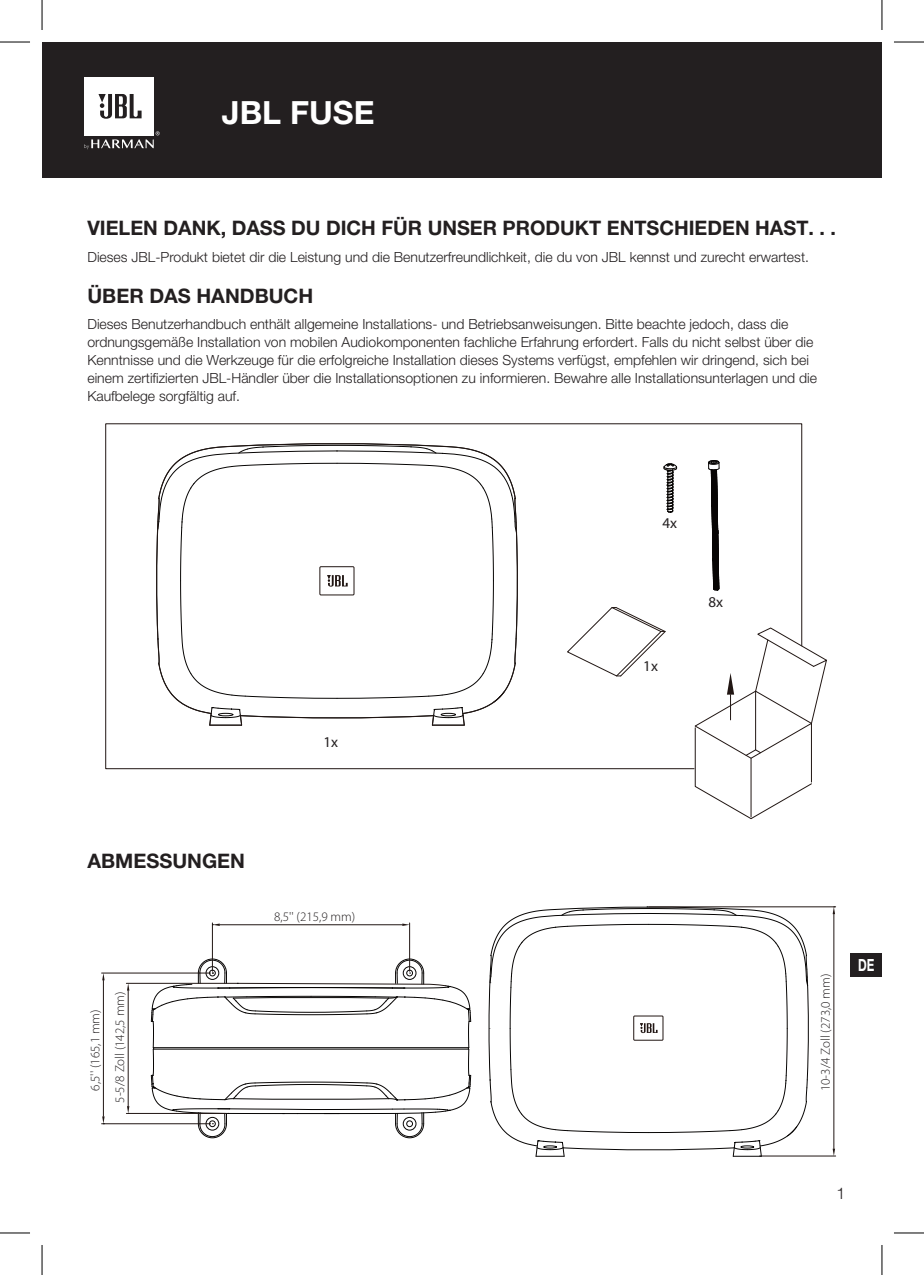
<style>
.page{position:relative;width:924px;height:1275px;background:#fff}
.page>*{position:absolute;margin:0;border:0;box-sizing:border-box;transform-origin:0 0}
.t1{font:700 32px "Helvetica Neue LT Std";color:#fff}
.t2{font:700 20px "Helvetica Neue LT Pro";color:#231f20}
.t3{font:700 16.8px "Helvetica Neue LT Pro";color:#fff;scale:.7 1}
.t4{font:300 16px "Helvetica Neue LT Pro";color:#231f20}
.t5{font:15px "Myriad Pro";color:#231f20}
.t6{font:300 14px/18px "Helvetica Neue LT Pro";color:#231f20}
.t7{font:300 13px/24.4px "Myriad Pro";color:#231f20;text-align:center}
</style>
<div class="page">
<div style="left:850px;top:953px;width:31px;height:23px;background:#231f20"></div>
<div style="left:42px;top:42px;width:839px;height:135px;background:#231f20"></div>
<div style="left:84px;top:77px;width:70px;height:58px;background:#fff"></div>
<svg style="left:98px;top:94px;width:43px;height:25px"></svg>
<svg style="left:84px;top:131px;width:75px;height:18px"></svg>
<svg style="left:105px;top:423px;width:696px;height:346px"></svg>
<svg style="left:694px;top:627px;width:132px;height:192px"></svg>
<svg style="left:566px;top:607px;width:99px;height:69px"></svg>
<svg style="left:707px;top:460px;width:12px;height:130px"></svg>
<svg style="left:663px;top:463px;width:14px;height:50px"></svg>
<svg style="left:156px;top:443px;width:361px;height:282px"></svg>
<hr style="left:409px;top:923px;width:1px;height:48px;background:#211613">
<hr style="left:212px;top:923px;width:1px;height:48px;background:#211613">
<hr style="left:220px;top:924px;width:182px;height:1px;background:#211613">
<svg style="left:402px;top:923px;width:7px;height:3px"></svg>
<svg style="left:212px;top:923px;width:8px;height:3px"></svg>
<hr style="left:101px;top:972px;width:109px;height:1px;background:#211613">
<hr style="left:101px;top:1123px;width:109px;height:1px;background:#211613">
<hr style="left:103px;top:980px;width:1px;height:136px;background:#211613">
<svg style="left:102px;top:973px;width:3px;height:7px"></svg>
<svg style="left:102px;top:1116px;width:3px;height:8px"></svg>
<svg style="left:126px;top:958px;width:345px;height:180px"></svg>
<hr style="left:761px;top:1155px;width:74px;height:1px;background:#211613">
<hr style="left:648px;top:906px;width:187px;height:1px;background:#211613">
<hr style="left:833px;top:914px;width:1px;height:234px;background:#211613">
<svg style="left:832px;top:1148px;width:2px;height:8px"></svg>
<svg style="left:832px;top:906px;width:2px;height:8px"></svg>
<svg style="left:488px;top:906px;width:320px;height:251px"></svg>
<hr style="left:0;top:42px;width:30px;height:1px;background:#000">
<hr style="left:893px;top:42px;width:30px;height:1px;background:#000">
<hr style="left:0;top:1232px;width:30px;height:1px;background:#000">
<hr style="left:893px;top:1232px;width:30px;height:1px;background:#000">
<hr style="left:42px;top:0;width:1px;height:30px;background:#000">
<hr style="left:42px;top:1245px;width:1px;height:30px;background:#000">
<hr style="left:881px;top:0;width:1px;height:30px;background:#000">
<hr style="left:881px;top:1245px;width:1px;height:30px;background:#000">
<h1 class="t1" style="left:222px;top:93px;width:154px">JBL FUSE</h1>
<h2 class="t2" style="left:87px;top:216px;width:749px">VIELEN DANK, DASS DU DICH FÜR UNSER PRODUKT ENTSCHIEDEN HAST. . .</h2>
<p class="t6" style="left:87px;top:247px;width:722px">Dieses JBL-Produkt bietet dir die Leistung und die Benutzerfreundlichkeit, die du von JBL kennst und zurecht erwartest.</p>
<h2 class="t2" style="left:87px;top:283px;width:227px">ÜBER DAS HANDBUCH</h2>
<p class="t6" style="left:87px;top:315px;width:730px">Dieses Benutzerhandbuch enthält allgemeine Installations- und Betriebsanweisungen. Bitte beachte jedoch, dass die ordnungsgemäße Installation von mobilen Audiokomponenten fachliche Erfahrung erfordert. Falls du nicht selbst über die Kenntnisse und die Werkzeuge für die erfolgreiche Installation dieses Systems verfügst, empfehlen wir dringend, sich bei einem zertifizierten JBL-Händler über die Installationsoptionen zu informieren. Bewahre alle Installationsunterlagen und die Kaufbelege sorgfältig auf.</p>
<p class="t5" style="left:323px;top:733px;width:16px">1x</p>
<h2 class="t2" style="left:87px;top:848px;width:159px">ABMESSUNGEN</h2>
<p class="t7" style="left:83px;top:1102px;width:113px;rotate:-90deg">6,5'' (165,1 mm)<br>5-5/8 Zoll (142,5 mm)</p>
<p class="t7" style="left:274px;top:904px;width:83px">8,5'' (215,9 mm)</p>
<p class="t5" style="left:662px;top:514px;width:16px">4x</p>
<p class="t5" style="left:643px;top:656px;width:16px">1x</p>
<p class="t5" style="left:708px;top:592px;width:16px">8x</p>
<p class="t7" style="left:813px;top:1091px;width:119px;rotate:-90deg">10-3/4 Zoll (273,0 mm)</p>
<p class="t3" style="left:857px;top:954px;width:25px">DE</p>
<p class="t4" style="left:836px;top:1183px;width:10px">1</p>
</div>
